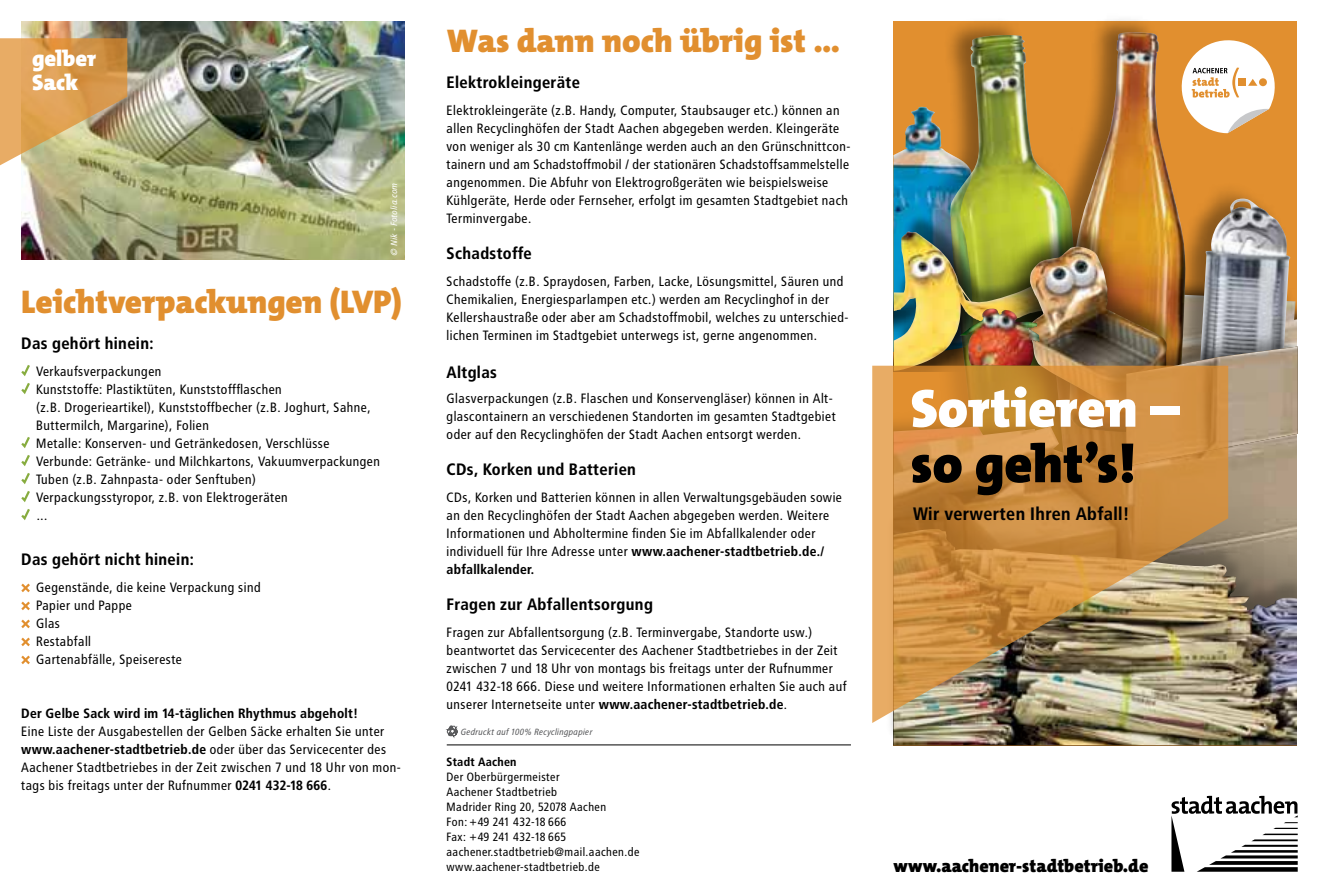
<style>
.page{position:relative;width:1319px;height:893px;background:#fff}
.page>*{position:absolute;margin:0;border:0;box-sizing:border-box;transform-origin:0 0}
.t1{font:900 54px "The Mix Os F";color:#fff}
.t2{font:900 54px "The Mix Os F";color:#000}
.t3{font:900 33px "The Mix Os F";color:#e18f2f}
.t4{font:900 22.5px/24px "The Mix Os F";color:#fff}
.t5{font:900 18px "The Mix Os F";color:#000}
.t6{font:700 18px "Transit";color:#000}
.t7{font:700 16.5px "Transit";color:#000}
.t8{font:13.5px/18px "Transit";color:#000}
.t9{font:700 13.5px "Transit";color:#000}
.t10{font:12px/15px "Transit";color:#000}
.t11{font:700 12px "Transit";color:#000}
.t12{font:italic 9px "Transit";color:#58595b}
.t13{font:italic 9px "Transit";color:#fff}
.s1{font-weight:700}
</style>
<div class="page">
<div style="left:893px;top:21px;width:404px;height:724px;background:#e18f2f"></div>
<img style="left:893px;top:107px;width:29px;height:121px">
<div style="left:922px;top:16px;width:172px;height:531px;background:#000;opacity:.4"></div>
<img style="left:948px;top:35px;width:93px;height:177px">
<svg style="left:21px;top:365px;width:9px;height:29px"></svg>
<svg style="left:21px;top:437px;width:9px;height:83px"></svg>
<svg style="left:21px;top:583px;width:9px;height:82px"></svg>
<img style="left:21px;top:21px;width:383px;height:238px">
<hr style="left:446px;top:744px;width:404px;height:1px;background:#000">
<svg style="left:0;top:38px;width:127px;height:134px;background:#d2a562"></svg>
<svg style="left:446px;top:726px;width:12px;height:12px"></svg>
<svg style="left:1171px;top:796px;width:126px;height:76px"></svg>
<div style="left:894px;top:212px;width:217px;height:155px;background:#000;opacity:.45"></div>
<img style="left:893px;top:232px;width:102px;height:134px">
<div style="left:1041px;top:13px;width:144px;height:428px;background:#000;opacity:.4"></div>
<img style="left:1068px;top:32px;width:117px;height:186px">
<svg style="left:1177px;top:37px;width:98px;height:96px"></svg>
<div style="left:1172px;top:180px;width:116px;height:190px;background:#000;opacity:.4"></div>
<img style="left:1199px;top:199px;width:90px;height:129px">
<div style="left:893px;top:456px;width:404px;height:289px;background:#aa9980"></div>
<img style="left:893px;top:529px;width:404px;height:216px">
<div style="left:1013px;top:218px;width:166px;height:186px;background:#000;opacity:.45"></div>
<div style="left:995px;top:227px;width:171px;height:178px;background:#000;opacity:.75"></div>
<img style="left:1027px;top:247px;width:139px;height:119px">
<img style="left:959px;top:309px;width:80px;height:57px">
<div style="left:1097px;top:328px;width:200px;height:146px;background:#000;opacity:.45"></div>
<img style="left:1125px;top:347px;width:172px;height:119px">
<img style="left:872px;top:366px;width:355px;height:357px">
<h3 class="t4" style="left:32px;top:47px;width:65px">gelber<br>Sack</h3>
<p class="t13" style="left:389px;top:256px;width:74px;rotate:-90deg">© Nik - Fotolia.com</p>
<h2 class="t3" style="left:21px;top:281px;width:382px">Leichtverpackungen (LVP)</h2>
<p class="t7" style="left:21px;top:334px;width:134px">Das gehört hinein:</p>
<p class="t8" style="left:36px;top:363px;width:346px">Verkaufsverpackungen<br>Kunststoffe: Plastiktüten, Kunststoffflaschen<br>(z.B. Drogerieartikel), Kunststoffbecher (z.B. Joghurt, Sahne, Buttermilch, Margarine), Folien<br>Metalle: Konserven- und Getränkedosen, Verschlüsse Verbunde: Getränke- und Milchkartons, Vakuumverpackungen Tuben (z.B. Zahnpasta- oder Senftuben)<br>Verpackungsstyropor, z.B. von Elektrogeräten<br>…</p>
<p class="t7" style="left:21px;top:550px;width:174px">Das gehört nicht hinein:</p>
<p class="t8" style="left:36px;top:579px;width:226px">Gegenstände, die keine Verpackung sind<br>Papier und Pappe<br>Glas<br>Restabfall<br>Gartenabfälle, Speisereste</p>
<p class="t9" style="left:21px;top:705px;width:339px">Der Gelbe Sack wird im 14-täglichen Rhythmus abgeholt!</p>
<p class="t8" style="left:21px;top:723px;width:381px">Eine Liste der Ausgabestellen der Gelben Säcke erhalten Sie unter <span class="s1">www.aachener-stadtbetrieb.de</span> oder über das Servicecenter des Aachener Stadtbetriebes in der Zeit zwischen 7 und 18 Uhr von mon&shy;tags bis freitags unter der Rufnummer <span class="s1">0241 432-18 666</span>.</p>
<h2 class="t3" style="left:446px;top:20px;width:395px">Was dann noch übrig ist …</h2>
<p class="t7" style="left:446px;top:73px;width:135px">Elektrokleingeräte</p>
<p class="t8" style="left:446px;top:102px;width:404px">Elektrokleingeräte (z.B. Handy, Computer, Staubsauger etc.) können an allen Recyclinghöfen der Stadt Aachen abgegeben werden. Kleingeräte von weniger als 30 cm Kantenlänge werden auch an den Grünschnittcon&shy;tainern und am Schadstoffmobil / der stationären Schadstoffsammelstelle angenommen. Die Abfuhr von Elektrogroßgeräten wie beispielsweise Kühlgeräte, Herde oder Fernseher, erfolgt im gesamten Stadtgebiet nach Terminvergabe.</p>
<p class="t7" style="left:446px;top:244px;width:87px">Schadstoffe</p>
<p class="t8" style="left:446px;top:273px;width:402px">Schadstoffe (z.B. Spraydosen, Farben, Lacke, Lösungsmittel, Säuren und Chemikalien, Energiesparlampen etc.) werden am Recyclinghof in der Kellershaustraße oder aber am Schadstoffmobil, welches zu unterschied&shy;lichen Terminen im Stadtgebiet unterwegs ist, gerne angenommen.</p>
<p class="t7" style="left:446px;top:362px;width:52px">Altglas</p>
<p class="t8" style="left:446px;top:390px;width:391px">Glasverpackungen (z.B. Flaschen und Konservengläser) können in Alt&shy;glascontainern an verschiedenen Standorten im gesamten Stadtgebiet oder auf den Recyclinghöfen der Stadt Aachen entsorgt werden.</p>
<p class="t7" style="left:446px;top:460px;width:191px">CDs, Korken und Batterien</p>
<p class="t8" style="left:446px;top:489px;width:397px">CDs, Korken und Batterien können in allen Verwaltungsgebäuden sowie an den Recyclinghöfen der Stadt Aachen abgegeben werden. Weitere Informationen und Abholtermine finden Sie im Abfallkalender oder individuell für Ihre Adresse unter <span class="s1">www.aachener-stadtbetrieb.de./ abfallkalender.</span></p>
<p class="t7" style="left:446px;top:595px;width:208px">Fragen zur Abfallentsorgung</p>
<p class="t8" style="left:446px;top:624px;width:402px">Fragen zur Abfallentsorgung (z.B. Terminvergabe, Standorte usw.) beantwortet das Servicecenter des Aachener Stadtbetriebes in der Zeit zwischen 7 und 18 Uhr von montags bis freitags unter der Rufnummer 0241 432-18 666. Diese und weitere Informationen erhalten Sie auch auf unserer Internetseite unter <span class="s1">www.aachener-stadtbetrieb.de</span>.</p>
<p class="t12" style="left:460px;top:727px;width:133px">Gedruckt auf 100% Recyclingpapier</p>
<p class="t11" style="left:446px;top:755px;width:72px">Stadt Aachen</p>
<p class="t10" style="left:446px;top:770px;width:195px">Der Oberbürgermeister<br>Aachener Stadtbetrieb<br>Madrider Ring 20, 52078 Aachen<br>Fon: +49 241 432-18 666<br>Fax: +49 241 432-18 665 aachener.stadtbetrieb@mail.aachen.de www.aachener-stadtbetrieb.de</p>
<h1 class="t1" style="left:910px;top:374px;width:270px">Sortieren –</h1>
<h1 class="t2" style="left:910px;top:429px;width:227px">so geht’s!</h1>
<h3 class="t6" style="left:912px;top:503px;width:219px">Wir verwerten Ihren Abfall!</h3>
<h3 class="t5" style="left:893px;top:854px;width:256px">www.aachener-stadtbetrieb.de</h3>
</div>
